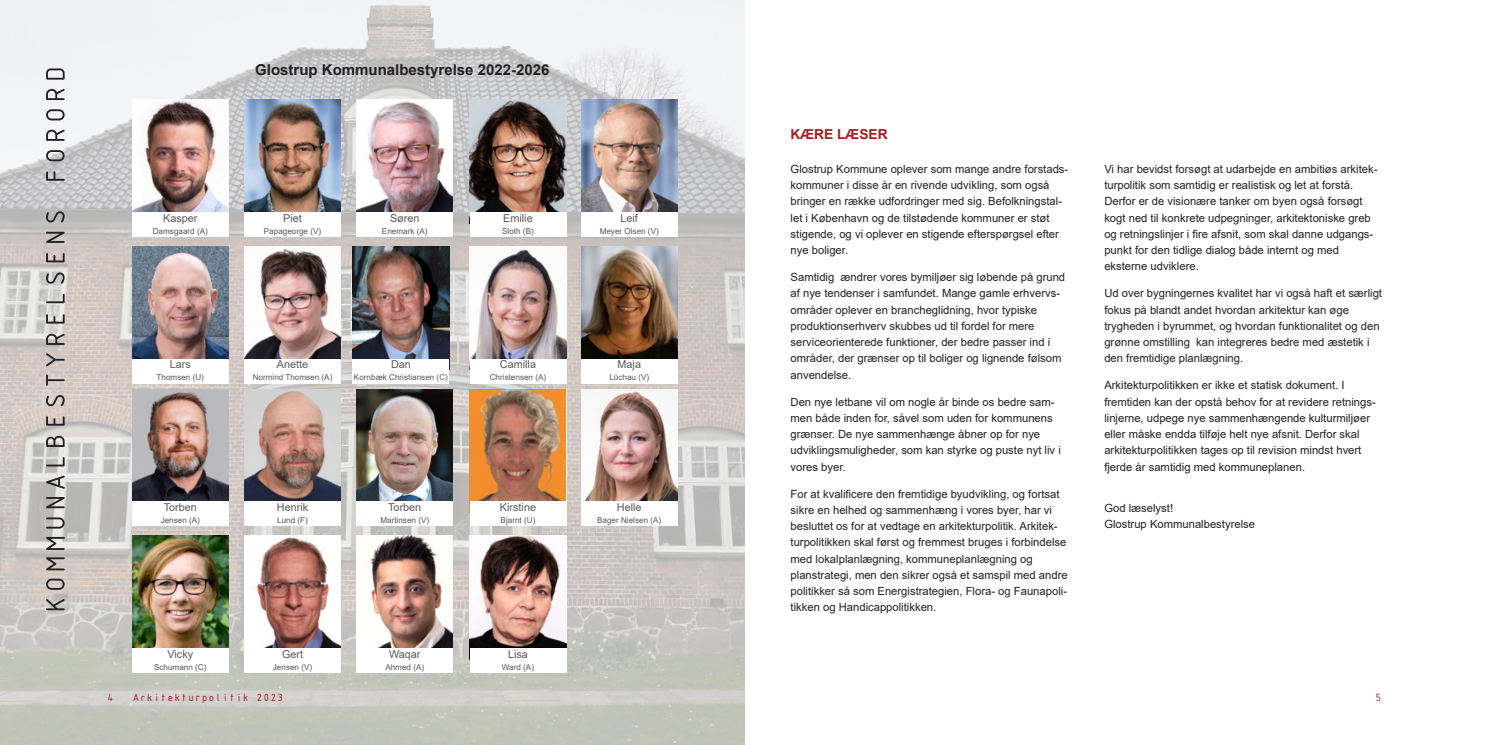
<style>
.page{position:relative;width:1489px;height:745px;background:#fff}
.page>*{position:absolute;margin:0;border:0;box-sizing:border-box;transform-origin:0 0}
.GLOSTRUP_KOMMUNALBES{font:700 15px "Arial";color:#231f20}
.RUBRIK_RØD{font:700 13.75px "Arial";color:#a61c1f}
.BRØDTEKST{font:11.25px/16.2px "Arial";color:#231f20}
.t1{font:11.25px "ISOCTEUR";letter-spacing:-.1em;color:#a61c1f}
.t2{font:10.88px "Arial";color:#57585a}
.t3{font:8.12px "Arial";color:#57585a}
</style>
<div class="page">
<img style="left:0;top:0;width:744px;height:744px">
<img style="left:132px;top:389px;width:96px;height:112px">
<img style="left:132px;top:100px;width:96px;height:112px">
<img style="left:244px;top:100px;width:96px;height:112px">
<img style="left:244px;top:389px;width:96px;height:112px">
<img style="left:356px;top:100px;width:97px;height:112px">
<img style="left:356px;top:389px;width:97px;height:112px">
<img style="left:470px;top:100px;width:96px;height:112px">
<img style="left:470px;top:389px;width:96px;height:112px">
<img style="left:470px;top:246px;width:96px;height:112px">
<img style="left:581px;top:100px;width:96px;height:112px">
<img style="left:353px;top:246px;width:96px;height:112px">
<img style="left:581px;top:246px;width:96px;height:112px">
<img style="left:244px;top:246px;width:96px;height:112px">
<img style="left:581px;top:389px;width:96px;height:112px">
<img style="left:132px;top:246px;width:96px;height:112px">
<img style="left:132px;top:535px;width:96px;height:112px">
<img style="left:244px;top:535px;width:96px;height:112px">
<img style="left:356px;top:535px;width:97px;height:112px">
<img style="left:470px;top:535px;width:96px;height:112px">
<div style="left:244px;top:358px;width:96px;height:25px;background:#fff"></div>
<div style="left:353px;top:358px;width:96px;height:25px;background:#fff"></div>
<div style="left:470px;top:358px;width:96px;height:25px;background:#fff"></div>
<div style="left:581px;top:358px;width:96px;height:25px;background:#fff"></div>
<div style="left:132px;top:358px;width:96px;height:25px;background:#fff"></div>
<div style="left:132px;top:647px;width:96px;height:25px;background:#fff"></div>
<div style="left:132px;top:501px;width:96px;height:25px;background:#fff"></div>
<div style="left:244px;top:501px;width:96px;height:25px;background:#fff"></div>
<div style="left:356px;top:501px;width:97px;height:25px;background:#fff"></div>
<div style="left:470px;top:501px;width:96px;height:25px;background:#fff"></div>
<div style="left:581px;top:501px;width:96px;height:25px;background:#fff"></div>
<div style="left:244px;top:647px;width:96px;height:25px;background:#fff"></div>
<div style="left:356px;top:647px;width:97px;height:25px;background:#fff"></div>
<div style="left:470px;top:647px;width:96px;height:25px;background:#fff"></div>
<div style="left:132px;top:212px;width:96px;height:24px;background:#fff"></div>
<div style="left:244px;top:212px;width:96px;height:24px;background:#fff"></div>
<div style="left:356px;top:212px;width:97px;height:24px;background:#fff"></div>
<div style="left:470px;top:212px;width:96px;height:24px;background:#fff"></div>
<div style="left:581px;top:212px;width:96px;height:24px;background:#fff"></div>
<svg style="left:46px;top:68px;width:19px;height:541px;background:#b3b0ae"></svg>
<p class="GLOSTRUP_KOMMUNALBES" style="left:255px;top:59px;width:296px">Glostrup Kommunalbestyrelse 2022-2026</p>
<p class="RUBRIK_RØD" style="left:790px;top:124px;width:99px">KÆRE LÆSER</p>
<p class="t2" style="left:163px;top:210px;width:36px">Kasper</p>
<p class="t3" style="left:153px;top:225px;width:57px">Damsgaard (A)</p>
<p class="t2" style="left:283px;top:210px;width:20px">Piet</p>
<p class="t3" style="left:264px;top:225px;width:59px">Papageorge (V)</p>
<p class="t2" style="left:390px;top:210px;width:31px">Søren</p>
<p class="t3" style="left:382px;top:225px;width:47px">Enemark (A)</p>
<p class="t2" style="left:503px;top:210px;width:31px">Emilie</p>
<p class="t3" style="left:502px;top:225px;width:33px">Sloth (B)</p>
<p class="t2" style="left:620px;top:210px;width:19px">Leif</p>
<p class="t3" style="left:599px;top:225px;width:61px">Meyer Olsen (V)</p>
<p class="t2" style="left:170px;top:356px;width:23px">Lars</p>
<p class="t3" style="left:157px;top:371px;width:49px">Thomsen (U)</p>
<p class="t2" style="left:277px;top:356px;width:33px">Anette</p>
<p class="t3" style="left:253px;top:371px;width:81px">Normind Thomsen (A)</p>
<p class="t2" style="left:391px;top:356px;width:21px">Dan</p>
<p class="t3" style="left:354px;top:371px;width:95px">Kornbæk Christiansen (C)</p>
<p class="t2" style="left:500px;top:356px;width:38px">Camilla</p>
<p class="t3" style="left:490px;top:371px;width:58px">Christensen (A)</p>
<p class="t2" style="left:617px;top:356px;width:25px">Maja</p>
<p class="t3" style="left:609px;top:371px;width:41px">Lüchau (V)</p>
<p class="t2" style="left:164px;top:499px;width:35px">Torben</p>
<p class="t3" style="left:161px;top:514px;width:41px">Jensen (A)</p>
<p class="t2" style="left:277px;top:499px;width:33px">Henrik</p>
<p class="t3" style="left:277px;top:514px;width:32px">Lund (F)</p>
<p class="t2" style="left:388px;top:499px;width:35px">Torben</p>
<p class="t3" style="left:380px;top:514px;width:50px">Martinsen (V)</p>
<p class="t2" style="left:500px;top:499px;width:38px">Kirstine</p>
<p class="t3" style="left:500px;top:514px;width:36px">Bjarnt (U)</p>
<p class="t2" style="left:617px;top:499px;width:26px">Helle</p>
<p class="t3" style="left:597px;top:514px;width:66px">Bager Nielsen (A)</p>
<p class="BRØDTEKST" style="left:790px;top:160px;width:279px">Glostrup Kommune oplever som mange andre forstads&shy;kommuner i disse år en rivende udvikling, som også bringer en række udfordringer med sig. Befolkningstal&shy;let i København og de tilstødende kommuner er støt stigende, og vi oplever en stigende efterspørgsel efter nye boliger.</p>
<p class="BRØDTEKST" style="left:790px;top:269px;width:276px">Samtidig ændrer vores bymiljøer sig løbende på grund af nye tendenser i samfundet. Mange gamle erhvervs&shy;områder oplever en brancheglidning, hvor typiske produktionserhverv skubbes ud til fordel for mere serviceorienterede funktioner, der bedre passer ind i områder, der grænser op til boliger og lignende følsom anvendelse.</p>
<p class="BRØDTEKST" style="left:790px;top:393px;width:272px">Den nye letbane vil om nogle år binde os bedre sam&shy;men både inden for, såvel som uden for kommunens grænser. De nye sammenhænge åbner op for nye udviklingsmuligheder, som kan styrke og puste nyt liv i vores byer.</p>
<p class="BRØDTEKST" style="left:790px;top:485px;width:278px">For at kvalificere den fremtidige byudvikling, og fortsat sikre en helhed og sammenhæng i vores byer, har vi besluttet os for at vedtage en arkitekturpolitik. Arkitek&shy;turpolitikken skal først og fremmest bruges i forbindelse med lokalplanlægning, kommuneplanlægning og planstrategi, men den sikrer også et samspil med andre politikker så som Energistrategien, Flora- og Faunapoli&shy;tikken og Handicappolitikken.</p>
<p class="BRØDTEKST" style="left:1104px;top:160px;width:275px">Vi har bevidst forsøgt at udarbejde en ambitiøs arkitek&shy;turpolitik som samtidig er realistisk og let at forstå.<br>Derfor er de visionære tanker om byen også forsøgt kogt ned til konkrete udpegninger, arkitektoniske greb og retningslinjer i fire afsnit, som skal danne udgangs&shy;punkt for den tidlige dialog både internt og med eksterne udviklere.</p>
<p class="BRØDTEKST" style="left:1104px;top:285px;width:279px">Ud over bygningernes kvalitet har vi også haft et særligt fokus på blandt andet hvordan arkitektur kan øge trygheden i byrummet, og hvordan funktionalitet og den grønne omstilling kan integreres bedre med æstetik i den fremtidige planlægning.</p>
<p class="BRØDTEKST" style="left:1104px;top:377px;width:273px">Arkitekturpolitikken er ikke et statisk dokument. I fremtiden kan der opstå behov for at revidere retnings&shy;linjerne, udpege nye sammenhængende kulturmiljøer eller måske endda tilføje helt nye afsnit. Derfor skal arkitekturpolitikken tages op til revision mindst hvert fjerde år samtidig med kommuneplanen.</p>
<p class="BRØDTEKST" style="left:1104px;top:499px;width:70px">God læselyst!</p>
<p class="BRØDTEKST" style="left:1104px;top:515px;width:152px">Glostrup Kommunalbestyrelse</p>
<p class="t2" style="left:167px;top:645px;width:27px">Vicky</p>
<p class="t3" style="left:154px;top:660px;width:54px">Schumann (C)</p>
<p class="t2" style="left:282px;top:645px;width:23px">Gert</p>
<p class="t3" style="left:273px;top:660px;width:41px">Jensen (V)</p>
<p class="t2" style="left:389px;top:645px;width:33px">Waqar</p>
<p class="t3" style="left:385px;top:660px;width:40px">Ahmed (A)</p>
<p class="t2" style="left:508px;top:645px;width:21px">Lisa</p>
<p class="t3" style="left:502px;top:660px;width:34px">Ward (A)</p>
<p class="t1" style="left:106px;top:690px;width:9px">4</p>
<p class="t1" style="left:132px;top:689px;width:153px">Arkitekturpolitik 2023</p>
<p class="t1" style="left:1374px;top:690px;width:9px">5</p>
</div>
